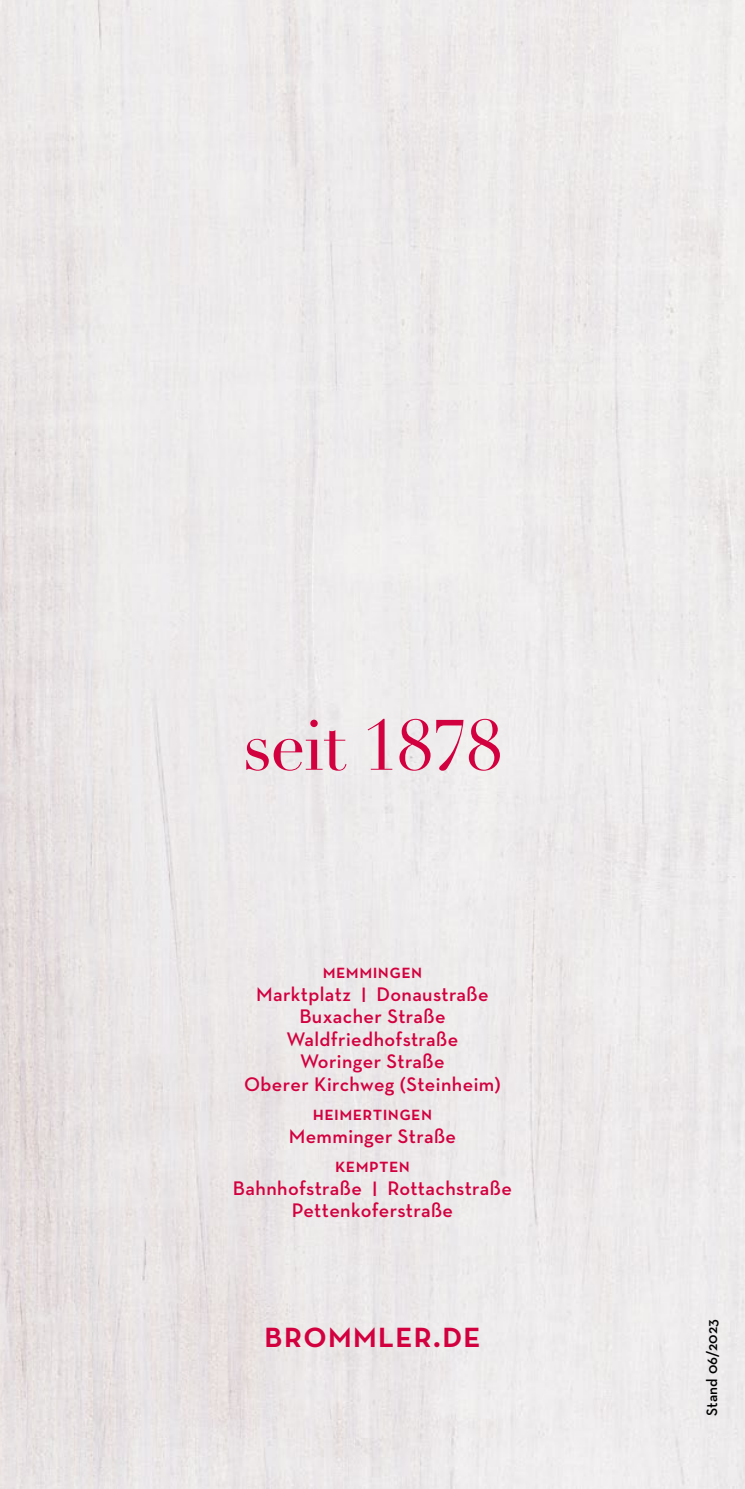
<style>
.page{position:relative;width:745px;height:1489px;background:#fff}
.page>*{position:absolute;margin:0;border:0;box-sizing:border-box;transform-origin:0 0}
.t1{font:70px "Didot LT Pro";letter-spacing:-.025em;color:#d3003f}
.t2{font:600 37.5px "Neutraface Text";letter-spacing:.02em;color:#d3003f}
.t3{font:600 20px/22.5px "Neutraface Text";letter-spacing:.02em;color:#d3003f;text-align:center}
.t4{font:600 15.25px "Neutraface Text";letter-spacing:.015em;color:#000}
</style>
<div class="page">
<h1 class="t1" style="left:242px;top:703px;width:261px">seit 1878</h1>
<p class="t3" style="left:244px;top:959px;width:258px">Memmingen<br>Marktplatz l Donaustraße<br>Buxacher Straße<br>Waldfriedhofstraße<br>Woringer Straße<br>Oberer Kirchweg (Steinheim)</p>
<p class="t3" style="left:288px;top:1101px;width:169px">Heimertingen<br>Memminger Straße</p>
<p class="t3" style="left:233px;top:1154px;width:280px">Kempten<br>Bahnhofstraße l Rottachstraße<br>Pettenkoferstraße</p>
<h2 class="t2" style="left:264px;top:1310px;width:218px">Brommler.de</h2>
<p class="t4" style="left:701px;top:1416px;width:99px;rotate:-90deg">Stand 06/2023</p>
</div>
